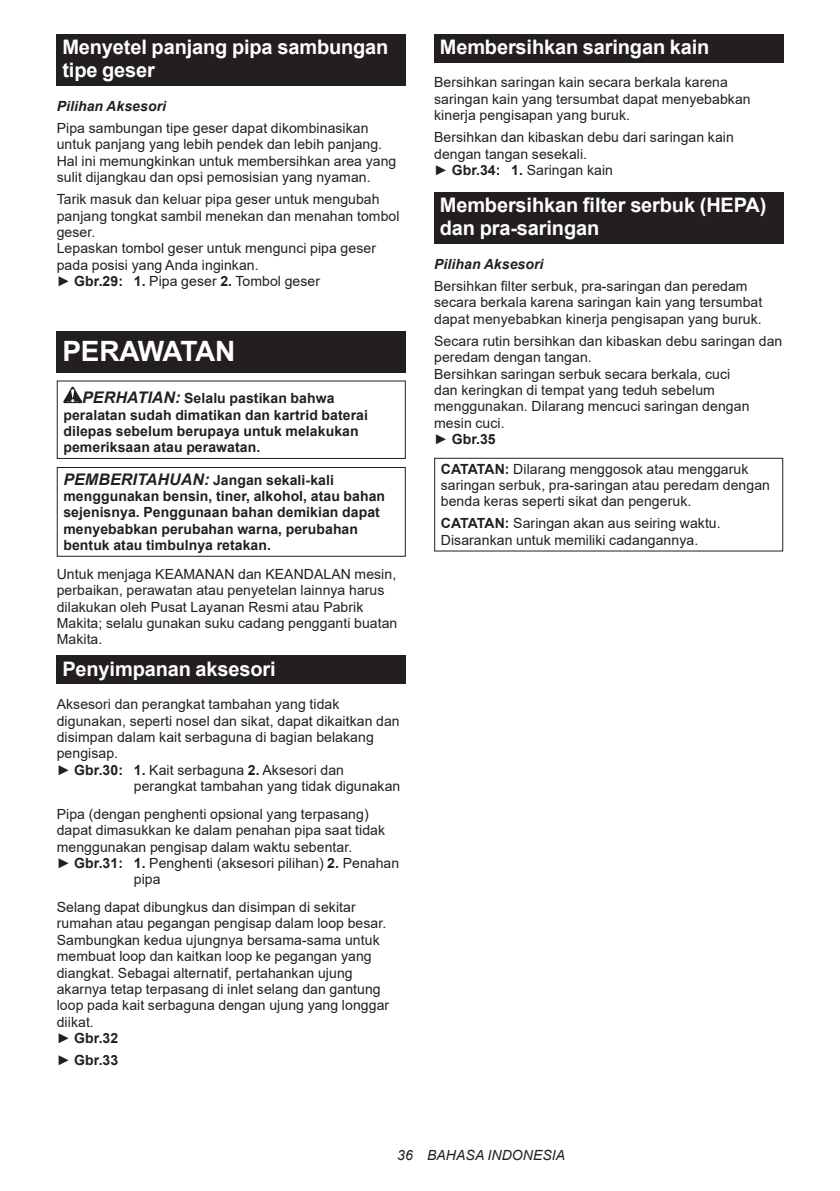
<style>
.page{position:relative;width:840px;height:1191px;background:#fff}
.page>*{position:absolute;margin:0;border:0;box-sizing:border-box;transform-origin:0 0}
.t1{font:700 28px "Arial";letter-spacing:-.035em;color:#fff}
.t2{font:700 20px/23.4px "Arial";letter-spacing:-.01em;color:#fff}
.t3{font:14px/16.4px "Arial";letter-spacing:.005em;color:#231f20}
.t4{font:700 14px/16.4px "Arial";letter-spacing:.005em;color:#231f20}
.t5{font:italic 700 14px "Arial";letter-spacing:.005em;color:#231f20}
.t6{font:italic 14px "Arial";letter-spacing:.005em;color:#231f20}
.s1{font-weight:700}
.s2{font-style:italic;font-size:16px}
.s3{font-weight:400}
</style>
<div class="page">
<div style="left:57px;top:34px;width:348px;height:52px;background:#231f20"></div>
<div style="left:57px;top:331px;width:348px;height:41px;background:#231f20"></div>
<svg style="left:63px;top:387px;width:19px;height:16px"></svg>
<div style="left:57px;top:380px;width:348px;height:79px;border:1px solid #231f20"></div>
<div style="left:57px;top:467px;width:348px;height:90px;border:1px solid #231f20"></div>
<div style="left:57px;top:655px;width:348px;height:29px;background:#231f20"></div>
<div style="left:434px;top:34px;width:348px;height:29px;background:#231f20"></div>
<div style="left:434px;top:192px;width:348px;height:52px;background:#231f20"></div>
<div style="left:434px;top:458px;width:348px;height:93px;border:1px solid #231f20"></div>
<h2 class="t2" style="left:62px;top:36px;width:327px">Menyetel panjang pipa sambungan tipe geser</h2>
<p class="t5" style="left:57px;top:97px;width:111px">Pilihan Aksesori</p>
<p class="t3" style="left:57px;top:120px;width:341px">Pipa sambungan tipe geser dapat dikombinasikan untuk panjang yang lebih pendek dan lebih panjang.<br>Hal ini memungkinkan untuk membersihkan area yang sulit dijangkau dan opsi pemosisian yang nyaman.</p>
<p class="t3" style="left:57px;top:191px;width:344px">Tarik masuk dan keluar pipa geser untuk mengubah panjang tongkat sambil menekan dan menahan tombol geser.<br>Lepaskan tombol geser untuk mengunci pipa geser pada posisi yang Anda inginkan.<br>► <span class="s1">Gbr.29: 1.</span> Pipa geser <span class="s1">2.</span> Tombol geser</p>
<h1 class="t1" style="left:62px;top:331px;width:174px">PERAWATAN</h1>
<p class="t4" style="left:63px;top:390px;width:306px;text-indent:19px"><span class="s2">PERHATIAN:</span> Selalu pastikan bahwa peralatan sudah dimatikan dan kartrid baterai dilepas sebelum berupaya untuk melakukan pemeriksaan atau perawatan.</p>
<p class="t4" style="left:63px;top:471px;width:323px"><span class="s2">PEMBERITAHUAN:</span> Jangan sekali-kali menggunakan bensin, tiner, alkohol, atau bahan sejenisnya. Penggunaan bahan demikian dapat menyebabkan perubahan warna, perubahan bentuk atau timbulnya retakan.</p>
<p class="t3" style="left:57px;top:565px;width:342px">Untuk menjaga KEAMANAN dan KEANDALAN mesin, perbaikan, perawatan atau penyetelan lainnya harus dilakukan oleh Pusat Layanan Resmi atau Pabrik Makita; selalu gunakan suku cadang pengganti buatan Makita.</p>
<h2 class="t2" style="left:62px;top:657px;width:215px">Penyimpanan aksesori</h2>
<p class="t3" style="left:57px;top:696px;width:284px">Aksesori dan perangkat tambahan yang tidak</p>
<p class="t3" style="left:57px;top:712px;width:344px">digunakan, seperti nosel dan sikat, dapat dikaitkan dan</p>
<p class="t3" style="left:57px;top:728px;width:318px">disimpan dalam kait serbaguna di bagian belakang</p>
<p class="t3" style="left:57px;top:745px;width:63px">pengisap.</p>
<p class="t3" style="left:57px;top:761px;width:288px">► <span class="s1">Gbr.30: 1.</span> Kait serbaguna <span class="s1">2.</span> Aksesori dan</p>
<p class="t3" style="left:134px;top:778px;width:268px">perangkat tambahan yang tidak digunakan</p>
<p class="t3" style="left:57px;top:805px;width:313px">Pipa (dengan penghenti opsional yang terpasang)</p>
<p class="t3" style="left:57px;top:822px;width:330px">dapat dimasukkan ke dalam penahan pipa saat tidak</p>
<p class="t3" style="left:57px;top:838px;width:297px">menggunakan pengisap dalam waktu sebentar.</p>
<p class="t3" style="left:57px;top:854px;width:344px">► <span class="s1">Gbr.31: 1.</span> Penghenti (aksesori pilihan) <span class="s1">2.</span> Penahan</p>
<p class="t3" style="left:134px;top:871px;width:28px">pipa</p>
<p class="t3" style="left:57px;top:899px;width:334px">Selang dapat dibungkus dan disimpan di sekitar rumahan atau pegangan pengisap dalam loop besar.<br>Sambungkan kedua ujungnya bersama-sama untuk membuat loop dan kaitkan loop ke pegangan yang diangkat. Sebagai alternatif, pertahankan ujung akarnya tetap terpasang di inlet selang dan gantung loop pada kait serbaguna dengan ujung yang longgar diikat.<br>► <span class="s1">Gbr.32</span></p>
<p class="t4" style="left:57px;top:1052px;width:63px"><span class="s3">►</span> Gbr.33</p>
<h2 class="t2" style="left:439px;top:36px;width:271px">Membersihkan saringan kain</h2>
<p class="t3" style="left:434px;top:74px;width:318px">Bersihkan saringan kain secara berkala karena saringan kain yang tersumbat dapat menyebabkan kinerja pengisapan yang buruk.</p>
<p class="t3" style="left:434px;top:129px;width:301px">Bersihkan dan kibaskan debu dari saringan kain dengan tangan sesekali.<br>► <span class="s1">Gbr.34: 1.</span> Saringan kain</p>
<h2 class="t2" style="left:439px;top:193px;width:328px">Membersihkan filter serbuk (HEPA) dan pra-saringan</h2>
<p class="t5" style="left:434px;top:255px;width:111px">Pilihan Aksesori</p>
<p class="t3" style="left:434px;top:278px;width:329px">Bersihkan filter serbuk, pra-saringan dan peredam secara berkala karena saringan kain yang tersumbat dapat menyebabkan kinerja pengisapan yang buruk.</p>
<p class="t3" style="left:434px;top:332px;width:349px">Secara rutin bersihkan dan kibaskan debu saringan dan peredam dengan tangan.<br>Bersihkan saringan serbuk secara berkala, cuci<br>dan keringkan di tempat yang teduh sebelum menggunakan. Dilarang mencuci saringan dengan mesin cuci.<br>► <span class="s1">Gbr.35</span></p>
<p class="t3" style="left:440px;top:460px;width:330px"><span class="s1">CATATAN:</span> Dilarang menggosok atau menggaruk saringan serbuk, pra-saringan atau peredam dengan benda keras seperti sikat dan pengeruk.</p>
<p class="t3" style="left:440px;top:515px;width:281px"><span class="s1">CATATAN:</span> Saringan akan aus seiring waktu.<br>Disarankan untuk memiliki cadangannya.</p>
<p class="t6" style="left:397px;top:1146px;width:169px">36 BAHASA INDONESIA</p>
</div>
